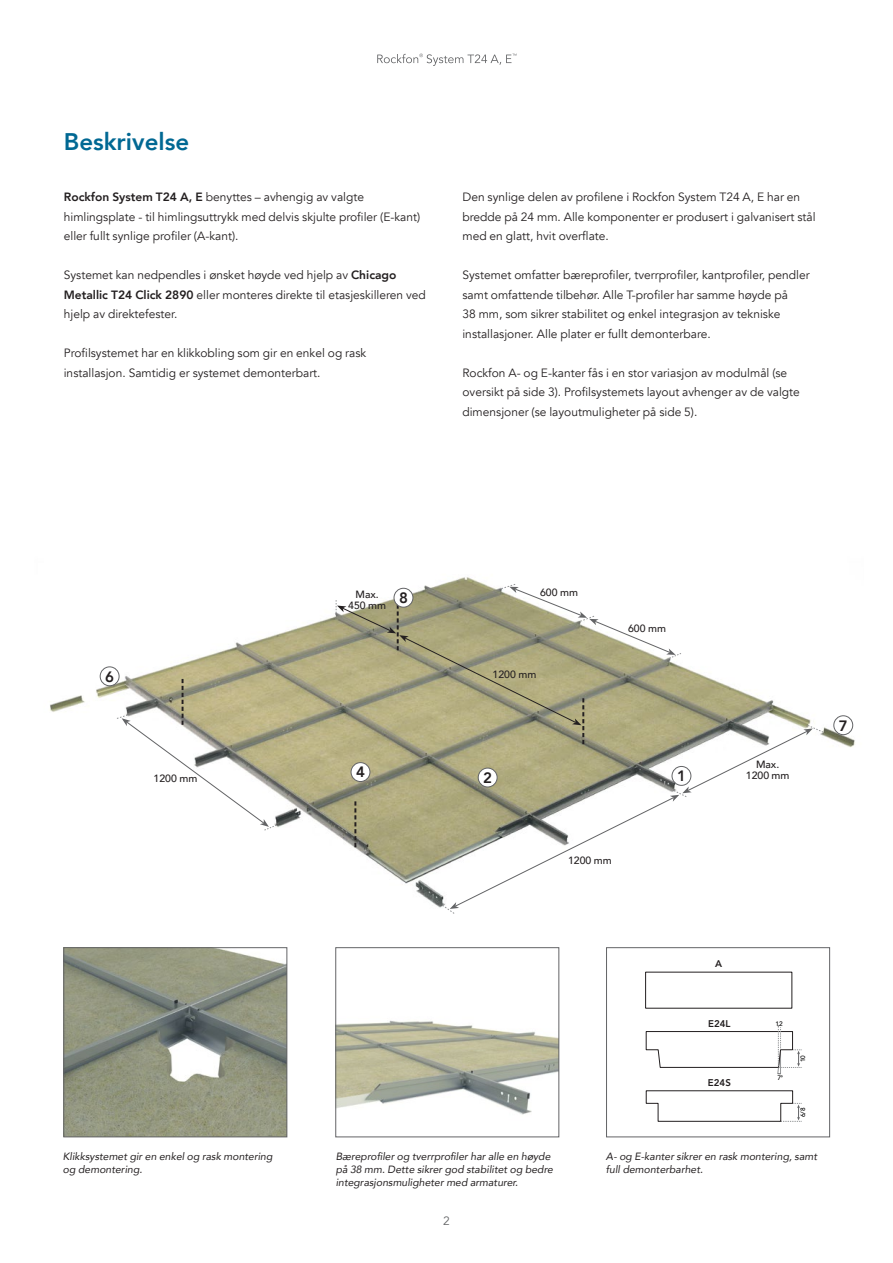
<style>
.page{position:relative;width:893px;height:1263px;background:#fff}
.page>*{position:absolute;margin:0;border:0;box-sizing:border-box;transform-origin:0 0}
.t1{font:800 24px "Avenir";color:#006893}
.t2{font:800 15px "Avenir";color:#231f20}
.t3{font:12px/19.5px "Avenir";color:#231f20}
.t4{font:12px "Avenir";color:#636466}
.t5{font:italic 10.5px/12.6px "Avenir";color:#231f20}
.t6{font:500 10.5px/10.5px "Avenir";color:#231f20;text-align:center}
.t7{font:800 9.75px "Avenir";color:#231f20}
.t8{font:800 9.6px "Avenir";color:#231f20}
.t9{font:500 6.45px "Avenir";color:#000}
.s1{font-weight:800}
</style>
<div class="page">
<svg style="left:377px;top:54px;width:139px;height:12px"></svg>
<img style="left:50px;top:577px;width:805px;height:258px">
<img style="left:338px;top:1020px;width:219px;height:95px">
<div style="left:336px;top:947px;width:223px;height:190px;border:1px solid #636466"></div>
<img style="left:66px;top:949px;width:219px;height:186px">
<div style="left:64px;top:947px;width:223px;height:190px;border:1px solid #636466"></div>
<div style="left:100px;top:667px;width:19px;height:19px;background:#fff;border-radius:50%"></div>
<div style="left:100px;top:667px;width:19px;height:19px;border:1px solid #636466;border-radius:50%"></div>
<div style="left:834px;top:716px;width:19px;height:19px;background:#fff;border-radius:50%"></div>
<div style="left:834px;top:716px;width:19px;height:19px;border:1px solid #636466;border-radius:50%"></div>
<div style="left:606px;top:947px;width:224px;height:190px;border:1px solid #636466"></div>
<svg style="left:646px;top:1027px;width:156px;height:47px"></svg>
<svg style="left:646px;top:1090px;width:156px;height:32px"></svg>
<svg style="left:116px;top:679px;width:161px;height:152px"></svg>
<svg style="left:336px;top:584px;width:488px;height:330px"></svg>
<h1 class="t1" style="left:64px;top:123px;width:127px">Beskrivelse</h1>
<p class="t3" style="left:64px;top:188px;width:358px"><span class="s1">Rockfon System T24 A, E</span> benyttes – avhengig av valgte himlingsplate - til himlingsuttrykk med delvis skjulte profiler (E-kant) eller fullt synlige profiler (A-kant).</p>
<p class="t3" style="left:64px;top:266px;width:364px">Systemet kan nedpendles i ønsket høyde ved hjelp av <span class="s1">Chicago<br>Metallic T24 Click 2890</span> eller monteres direkte til etasjeskilleren ved hjelp av direktefester.</p>
<p class="t3" style="left:64px;top:344px;width:304px">Profilsystemet har en klikkobling som gir en enkel og rask installasjon. Samtidig er systemet demonterbart.</p>
<p class="t3" style="left:462px;top:188px;width:355px">Den synlige delen av profilene i Rockfon System T24 A, E har en bredde på 24 mm. Alle komponenter er produsert i galvanisert stål med en glatt, hvit overflate.</p>
<p class="t3" style="left:462px;top:266px;width:349px">Systemet omfatter bæreprofiler, tverrprofiler, kantprofiler, pendler samt omfattende tilbehør. Alle T-profiler har samme høyde på<br>38 mm, som sikrer stabilitet og enkel integrasjon av tekniske installasjoner. Alle plater er fullt demonterbare.</p>
<p class="t3" style="left:462px;top:363px;width:339px">Rockfon A- og E-kanter fås i en stor variasjon av modulmål (se oversikt på side 3). Profilsystemets layout avhenger av de valgte dimensjoner (se layoutmuligheter på side 5).</p>
<p class="t2" style="left:105px;top:665px;width:10px">6</p>
<p class="t6" style="left:154px;top:773px;width:45px">1200 mm</p>
<p class="t6" style="left:348px;top:589px;width:39px">Max.<br>450 mm</p>
<p class="t2" style="left:399px;top:586px;width:10px">8</p>
<p class="t6" style="left:540px;top:586px;width:39px">600 mm</p>
<p class="t6" style="left:493px;top:669px;width:45px">1200 mm</p>
<p class="t6" style="left:628px;top:623px;width:39px">600 mm</p>
<p class="t2" style="left:356px;top:760px;width:10px">4</p>
<p class="t2" style="left:483px;top:766px;width:10px">2</p>
<p class="t2" style="left:677px;top:764px;width:10px">1</p>
<p class="t6" style="left:568px;top:854px;width:45px">1200 mm</p>
<p class="t6" style="left:746px;top:759px;width:45px">Max.<br>1200 mm</p>
<p class="t2" style="left:839px;top:714px;width:10px">7</p>
<p class="t8" style="left:715px;top:956px;width:8px">A</p>
<p class="t8" style="left:708px;top:1016px;width:24px">E24L</p>
<p class="t7" style="left:708px;top:1075px;width:24px">E24S</p>
<p class="t9" style="left:775px;top:1018px;width:9px">1,2</p>
<p class="t9" style="left:777px;top:1072px;width:7px">7°</p>
<p class="t9" style="left:797px;top:1062px;width:8px;rotate:-90deg">10</p>
<p class="t9" style="left:797px;top:1117px;width:11px;rotate:-90deg">6/8</p>
<p class="t5" style="left:63px;top:1150px;width:211px">Klikksystemet gir en enkel og rask montering og demontering.</p>
<p class="t5" style="left:606px;top:1150px;width:213px">A- og E-kanter sikrer en rask montering, samt full demonterbarhet.</p>
<p class="t5" style="left:336px;top:1150px;width:219px">Bæreprofiler og tverrprofiler har alle en høyde på 38 mm. Dette sikrer god stabilitet og bedre integrasjonsmuligheter med armaturer.</p>
<p class="t4" style="left:443px;top:1213px;width:8px">2</p>
</div>
